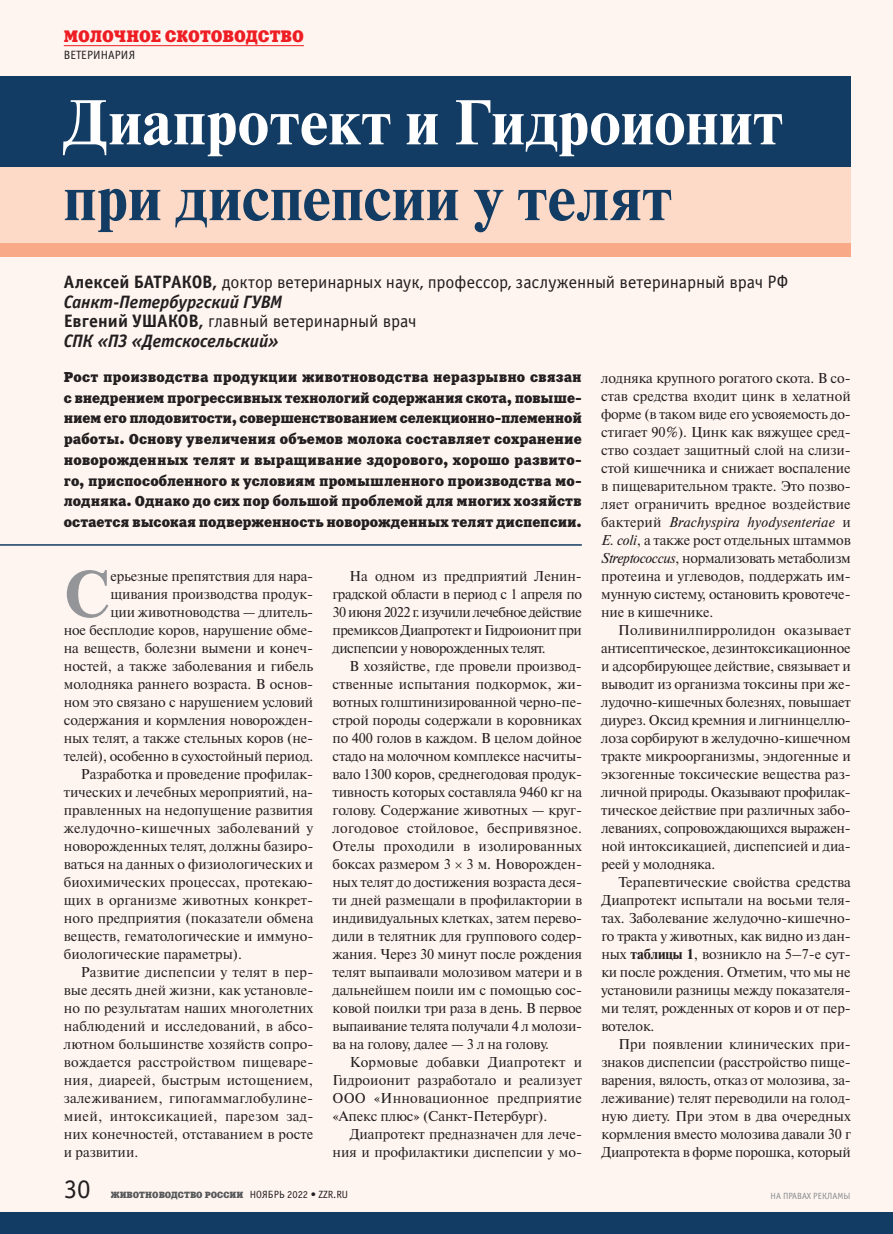
<style>
.page{position:relative;width:893px;height:1234px;background:#fff}
.page>*{position:absolute;margin:0;border:0;box-sizing:border-box;transform-origin:0 0}
.t1{font:700 65.7px "Newton C";color:#939598}
.t2{font:700 63px "Newton C";letter-spacing:.01em;color:#fff}
.t3{font:700 63px "Newton C";letter-spacing:.005em;color:#123c63}
.t4{font:27px "Officina Sans C";color:#231f20}
.t5{font:18px/19.5px "Officina Sans C";letter-spacing:-.005em;color:#231f20}
.t6{font:16.5px "Xenia C";color:#ee1d23}
.t7{font:14.25px/18px "Newton C";letter-spacing:-.005em;color:#231f20;text-align:justify}
.t8{font:14.25px/20.7px "Xenia C";letter-spacing:-.005em;color:#231f20;text-align:justify}
.t9{font:14.25px "Newton C";letter-spacing:.015em;color:#231f20}
.t10{font:14.25px "Newton C";letter-spacing:.02em;color:#231f20}
.t11{font:12px "Officina Sans C";color:#231f20}
.t12{font:9px "Xenia C";color:#57585a}
.t13{font:9px "Officina Sans C";color:#8a8c8f}
.s1{font-weight:700}
.s2{font-weight:700;font-style:italic}
.s3{font-family:"Officina Sans C";font-size:10.5px;color:#231f20}
.s4{font-style:italic}
</style>
<div class="page">
<div style="left:0;top:0;width:893px;height:1233px;background:#fef5f0"></div>
<hr style="left:64px;top:45px;width:240px;height:1px;background:#ee1d23">
<div style="left:0;top:167px;width:850px;height:90px;background:#fcdac7"></div>
<div style="left:0;top:243px;width:850px;height:14px;background:#f8a987"></div>
<div style="left:0;top:77px;width:850px;height:90px;background:#123c63"></div>
<div style="left:0;top:1212px;width:893px;height:21px;background:#123c63"></div>
<hr style="left:0;top:544px;width:582px;height:1px;background:#123c63">
<p class="t6" style="left:64px;top:26px;width:242px">МОЛОЧНОЕ СКОТОВОДСТВО</p>
<p class="t11" style="left:64px;top:48px;width:73px">ВЕТЕРИНАРИЯ</p>
<h2 class="t2" style="left:64px;top:87px;width:720px">Диапротект и Гидроионит</h2>
<h2 class="t3" style="left:64px;top:163px;width:609px">при диспепсии у телят</h2>
<p class="t5" style="left:64px;top:273px;width:726px"><span class="s1">Алексей БАТРАКОВ,</span> доктор ветеринарных наук, профессор, заслуженный ветеринарный врач РФ <span class="s2">Санкт-Петербургский ГУВМ<br></span><span class="s1">Евгений УШАКОВ,</span> главный ветеринарный врач<br><span class="s2">СПК «ПЗ «Детскосельский»</span></p>
<p class="t8" style="left:64px;top:367px;width:520px">Рост производства продукции животноводства неразрывно связан с внедрением прогрессивных технологий содержания скота, повыше&shy;нием его плодовитости, совершенствованием селекционно-племенной работы. Основу увеличения объемов молока составляет сохранение новорожденных телят и выращивание здорового, хорошо развито&shy;го, приспособленного к условиям промышленного производства мо&shy;лодняка. Однако до сих пор большой проблемой для многих хозяйств остается высокая подверженность новорожденных телят диспепсии.</p>
<h1 class="t1" style="left:64px;top:557px;width:47px">С</h1>
<p class="t7" style="left:110px;top:567px;width:204px">ерьезные препятствия для нара-</p>
<p class="t7" style="left:110px;top:585px;width:204px">щивания производства продук-</p>
<p class="t7" style="left:110px;top:603px;width:204px">ции животноводства — длитель-</p>
<p class="t7" style="left:64px;top:621px;width:251px">ное бесплодие коров, нарушение обме-</p>
<p class="t7" style="left:64px;top:639px;width:251px">на веществ, болезни вымени и конеч-</p>
<p class="t7" style="left:64px;top:657px;width:251px">ностей, а также заболевания и гибель</p>
<p class="t7" style="left:64px;top:675px;width:251px">молодняка раннего возраста. В основ-</p>
<p class="t7" style="left:64px;top:693px;width:251px">ном это связано с нарушением условий</p>
<p class="t7" style="left:64px;top:711px;width:251px">содержания и кормления новорожден-</p>
<p class="t7" style="left:64px;top:729px;width:251px">ных телят, а также стельных коров (не-</p>
<p class="t7" style="left:64px;top:747px;width:251px">телей), особенно в сухостойный период.</p>
<p class="t7" style="left:81px;top:765px;width:234px">Разработка и проведение профилак-</p>
<p class="t7" style="left:64px;top:783px;width:251px">тических и лечебных мероприятий, на-</p>
<p class="t7" style="left:64px;top:801px;width:251px">правленных на недопущение развития</p>
<p class="t9" style="left:64px;top:820px;width:251px">желудочно-кишечных заболеваний у</p>
<p class="t7" style="left:64px;top:837px;width:251px">новорожденных телят, должны базиро-</p>
<p class="t7" style="left:64px;top:855px;width:251px">ваться на данных о физиологических и</p>
<p class="t7" style="left:64px;top:873px;width:251px">биохимических процессах, протекаю-</p>
<p class="t7" style="left:64px;top:891px;width:251px">щих в организме животных конкрет-</p>
<p class="t7" style="left:64px;top:909px;width:251px">ного предприятия (показатели обмена</p>
<p class="t7" style="left:64px;top:927px;width:251px">веществ, гематологические и иммуно-</p>
<p class="t7" style="left:64px;top:945px;width:180px">биологические параметры).</p>
<p class="t7" style="left:81px;top:963px;width:234px">Развитие диспепсии у телят в пер-</p>
<p class="t7" style="left:64px;top:981px;width:251px">вые десять дней жизни, как установле-</p>
<p class="t7" style="left:64px;top:999px;width:251px">но по результатам наших многолетних</p>
<p class="t7" style="left:64px;top:1017px;width:251px">наблюдений и исследований, в абсо-</p>
<p class="t7" style="left:64px;top:1035px;width:251px">лютном большинстве хозяйств сопро-</p>
<p class="t9" style="left:64px;top:1054px;width:251px">вождается расстройством пищеваре-</p>
<p class="t7" style="left:64px;top:1071px;width:251px">ния, диареей, быстрым истощением,</p>
<p class="t9" style="left:64px;top:1090px;width:251px">залеживанием, гипогаммаглобулине-</p>
<p class="t10" style="left:64px;top:1108px;width:251px">мией, интоксикацией, парезом зад-</p>
<p class="t7" style="left:64px;top:1125px;width:251px">них конечностей, отставанием в росте</p>
<p class="t7" style="left:64px;top:1143px;width:76px">и развитии.</p>
<p class="t7" style="left:332px;top:567px;width:251px;text-indent:17px">На одном из предприятий Ленин&shy;градской области в период с 1 апреля по 30 июня 2022 г. изучили лечебное действие премиксов Диапротект и Гидроионит при диспепсии у новорожденных телят.</p>
<p class="t7" style="left:332px;top:657px;width:251px;text-align:left;text-indent:17px">В хозяйстве, где провели производ&shy;ственные испытания подкормок, жи&shy;вотных голштинизированной черно-пе&shy;строй породы содержали в коровниках по 400 голов в каждом. В целом дойное стадо на молочном комплексе насчиты&shy;вало 1300 коров, среднегодовая продук&shy;тивность которых составляла 9460 кг на голову. Содержание животных — круг&shy;логодовое стойловое, беспривязное.<br>Отелы проходили в изолированных боксах размером 3 3 м. Новорожден&shy;ных телят до достижения возраста деся&shy;ти дней размещали в профилактории в индивидуальных клетках, затем перево&shy;дили в телятник для группового содер&shy;жания. Через 30 минут после рождения телят выпаивали молозивом матери и в дальнейшем поили им с помощью сос&shy;ковой поилки три раза в день. В первое выпаивание телята получали 4 л молози&shy;ва на голову, далее — 3 л на голову.</p>
<p class="t7" style="left:333px;top:1053px;width:251px;text-indent:17px">Кормовые добавки Диапротект и Гидроионит разработало и реализует ООО «Инновационное предприятие «Апекс плюс» (Санкт-Петербург).</p>
<p class="t7" style="left:333px;top:1125px;width:251px;text-align:right">Диапротект предназначен для лече&shy;ния и профилактики диспепсии у мо-</p>
<h3 class="t4" style="left:64px;top:1174px;width:28px">30</h3>
<p class="t12" style="left:111px;top:1188px;width:239px">ЖИВОТНОВОДСТВО РОССИИ <span class="s3">НОЯБРЬ 2022 • ZZR.RU</span></p>
<p class="t7" style="left:601px;top:369px;width:251px">лодняка крупного рогатого скота. В со&shy;став средства входит цинк в хелатной форме (в таком виде его усвояемость до&shy;стигает 90%). Цинк как вяжущее сред&shy;ство создает защитный слой на слизи&shy;стой кишечника и снижает воспаление в пищеварительном тракте. Это позво&shy;ляет ограничить вредное воздействие бактерий <span class="s4">Brachyspira hyodysenteriae</span> и <span class="s4">E. сoli</span>, а также рост отдельных штаммов <span class="s4">Streptococcus</span>, нормализовать метаболизм протеина и углеводов, поддержать им&shy;мунную систему, остановить кровотече&shy;ние в кишечнике.</p>
<p class="t7" style="left:601px;top:621px;width:251px;text-indent:17px">Поливинилпирролидон оказывает антисептическое, дезинтоксикационное и адсорбирующее действие, связывает и выводит из организма токсины при же&shy;лудочно-кишечных болезнях, повышает диурез. Оксид кремния и лигнинцеллю&shy;лоза сорбируют в желудочно-кишечном тракте микроорганизмы, эндогенные и экзогенные токсические вещества раз&shy;личной природы. Оказывают профилак&shy;тическое действие при различных забо&shy;леваниях, сопровождающихся выражен&shy;ной интоксикацией, диспепсией и диа&shy;реей у молодняка.</p>
<p class="t7" style="left:601px;top:873px;width:251px;text-indent:17px">Терапевтические свойства средства Диапротект испытали на восьми теля&shy;тах. Заболевание желудочно-кишечно&shy;го тракта у животных, как видно из дан&shy;ных <span class="s1">таблицы 1</span>, возникло на 5–7‑е сут&shy;ки после рождения. Отметим, что мы не установили разницы между показателя&shy;ми телят, рожденных от коров и от пер&shy;вотелок.</p>
<p class="t7" style="left:601px;top:1034px;width:251px;text-indent:17px">При появлении клинических при&shy;знаков диспепсии (расстройство пище&shy;варения, вялость, отказ от молозива, за&shy;леживание) телят переводили на голод&shy;ную диету. При этом в два очередных кормления вместо молозива давали 30 г Диапротекта в форме порошка, который</p>
<p class="t13" style="left:770px;top:1190px;width:81px">НА ПРАВАХ РЕКЛАМЫ</p>
</div>
